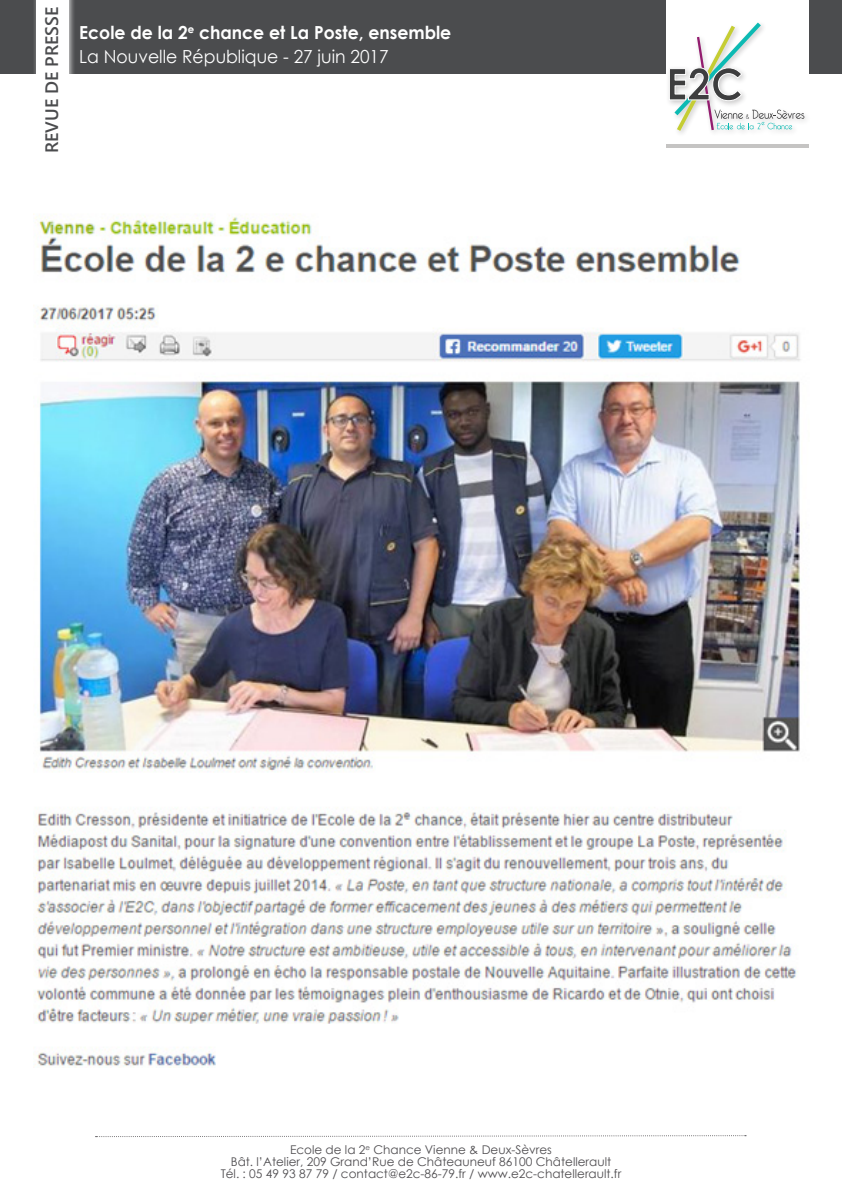
<style>
.page{position:relative;width:842px;height:1191px;background:#fff}
.page>*{position:absolute;margin:0;border:0;box-sizing:border-box;transform-origin:0 0}
.t1{font:700 18px "Century Gothic";color:#fff;scale:.96 1}
.t2{font:18px "Century Gothic";color:#fff;scale:.96 1}
.t3{font:600 18px "Segoe UI";color:#4b4c4e}
.t4{font:12px "Century Gothic";color:#4f4d50}
</style>
<div class="page">
<img style="left:34px;top:214px;width:767px;height:853px">
<div style="left:0;top:0;width:842px;height:74px;background:#4b4c4e"></div>
<svg style="left:96px;top:1135px;width:650px;height:3px"></svg>
<div style="left:33px;top:0;width:43px;height:182px;background:#fff;opacity:.75"></div>
<div style="left:36px;top:0;width:32px;height:174px;background:#fff"></div>
<div style="left:666px;top:0;width:142px;height:148px;background:linear-gradient(to right,#c5c4c3,#c5c4c3)"></div>
<div style="left:666px;top:0;width:142px;height:143px;background:#fff"></div>
<div style="left:666px;top:20px;width:145px;height:117px;background:#fff"></div>
<svg style="left:669px;top:22px;width:135px;height:110px"></svg>
<p class="t3" style="left:37px;top:153px;width:148px;rotate:-90deg">REVUE DE PRESSE</p>
<p class="t1" style="left:79px;top:19px;width:389px">Ecole de la 2<sup>e</sup> chance et La Poste, ensemble</p>
<p class="t2" style="left:79px;top:44px;width:324px">La Nouvelle République - 27 juin 2017</p>
<p class="t4" style="left:290px;top:1141px;width:263px">Ecole de la 2<sup>e</sup> Chance Vienne &amp; Deux-Sèvres</p>
<p class="t4" style="left:231px;top:1153px;width:382px">Bât. l’Atelier, 209 Grand’Rue de Châteauneuf 86100 Châtellerault</p>
<p class="t4" style="left:221px;top:1165px;width:402px">Tél. : 05 49 93 87 79 / contact@e2c-86-79.fr / www.e2c-chatellerault.fr</p>
</div>
